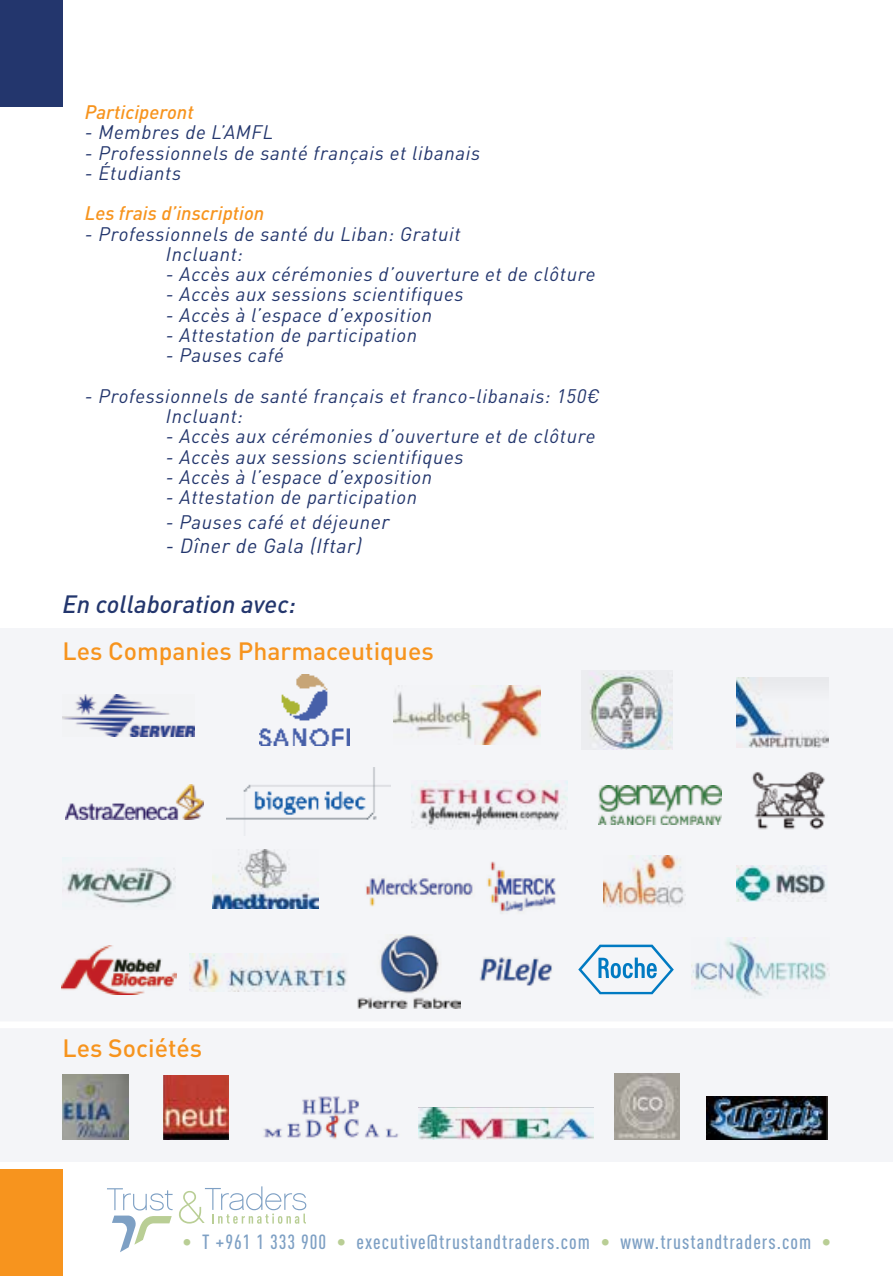
<style>
.page{position:relative;width:893px;height:1276px;background:#fff}
.page>*{position:absolute;margin:0;border:0;box-sizing:border-box;transform-origin:0 0}
.t1{font:500 24.75px "DIN";color:#f7941e}
.t2{font:italic 500 24.75px "DIN";color:#23366d}
.t3{font:500 20.25px "DIN Cond";letter-spacing:.05em;color:#7ea0c4}
.t4{font:italic 20.25px "DIN";letter-spacing:.03em;color:#23366d}
.t5{font:italic 19.35px/20.2px "DIN";letter-spacing:.03em;color:#23366d}
.t6{font:italic 500 19.35px "DIN";color:#f7941e}
.s1{font-size:20.25px}
.s2{color:#b9ce95}
</style>
<div class="page">
<div style="left:0;top:628px;width:893px;height:533px;background:#f4f5f8"></div>
<div style="left:0;top:0;width:62px;height:107px;background:#23366d"></div>
<div style="left:0;top:1169px;width:62px;height:107px;background:#f7941e"></div>
<svg style="left:107px;top:1188px;width:66px;height:64px"></svg>
<svg style="left:179px;top:1186px;width:127px;height:37px"></svg>
<img style="left:599px;top:785px;width:123px;height:39px">
<img style="left:62px;top:946px;width:114px;height:48px">
<img style="left:212px;top:849px;width:106px;height:59px">
<img style="left:751px;top:772px;width:74px;height:58px">
<img style="left:412px;top:780px;width:155px;height:49px">
<img style="left:63px;top:867px;width:112px;height:40px">
<img style="left:189px;top:953px;width:158px;height:38px">
<img style="left:479px;top:957px;width:73px;height:29px">
<img style="left:366px;top:861px;width:190px;height:51px">
<img style="left:737px;top:865px;width:90px;height:36px">
<svg style="left:578px;top:944px;width:96px;height:50px"></svg>
<img style="left:603px;top:856px;width:83px;height:51px">
<img style="left:357px;top:934px;width:104px;height:75px">
<img style="left:226px;top:768px;width:164px;height:52px">
<img style="left:736px;top:678px;width:92px;height:69px">
<img style="left:163px;top:1075px;width:65px;height:64px">
<img style="left:263px;top:1096px;width:136px;height:43px">
<img style="left:63px;top:1075px;width:65px;height:64px">
<img style="left:418px;top:1108px;width:175px;height:31px">
<img style="left:614px;top:1073px;width:66px;height:66px">
<svg style="left:661px;top:1096px;width:19px;height:43px"></svg>
<img style="left:706px;top:1096px;width:121px;height:43px">
<img style="left:63px;top:694px;width:131px;height:43px">
<img style="left:588px;top:671px;width:85px;height:78px">
<img style="left:260px;top:674px;width:89px;height:72px">
<img style="left:393px;top:686px;width:148px;height:59px">
<img style="left:66px;top:784px;width:137px;height:35px">
<div style="left:0;top:1021px;width:893px;height:7px;background:#fff"></div>
<img style="left:691px;top:937px;width:138px;height:61px">
<p class="t6" style="left:85px;top:100px;width:110px">Participeront</p>
<p class="t5" style="left:85px;top:122px;width:190px">- Membres de L’AMFL</p>
<p class="t5" style="left:85px;top:142px;width:397px">- Professionnels de santé français et libanais</p>
<p class="t5" style="left:85px;top:162px;width:98px">- Étudiants</p>
<p class="t6" style="left:85px;top:201px;width:181px">Les frais d’inscription</p>
<p class="t5" style="left:166px;top:223px;width:296px;text-indent:-81px">- Professionnels de santé du Liban: Gratuit<br>Incluant:</p>
<p class="t5" style="left:166px;top:264px;width:431px">- Accès aux cérémonies d’ouverture et de clôture</p>
<p class="t5" style="left:166px;top:284px;width:299px">- Accès aux sessions scientifiques</p>
<p class="t5" style="left:166px;top:304px;width:268px">- Accès à l’espace d’exposition</p>
<p class="t5" style="left:166px;top:324px;width:253px">- Attestation de participation</p>
<p class="t5" style="left:166px;top:345px;width:119px">- Pauses café</p>
<p class="t5" style="left:166px;top:385px;width:435px;text-indent:-81px">- Professionnels de santé français et franco-libanais: 150€<br>Incluant:</p>
<p class="t5" style="left:166px;top:426px;width:431px">- Accès aux cérémonies d’ouverture et de clôture</p>
<p class="t5" style="left:166px;top:446px;width:299px">- Accès aux sessions scientifiques</p>
<p class="t5" style="left:166px;top:466px;width:268px">- Accès à l’espace d’exposition</p>
<p class="t5" style="left:166px;top:486px;width:253px">- Attestation de participation</p>
<p class="t5" style="left:166px;top:511px;width:225px">- Pauses café et déjeun<span class="s1">er</span></p>
<p class="t4" style="left:166px;top:533px;width:197px">- Dîner de Gala (Iftar)</p>
<p class="t2" style="left:62px;top:588px;width:235px">En collaboration avec:</p>
<p class="t1" style="left:62px;top:635px;width:373px">Les Companies Pharmaceutiques</p>
<p class="t1" style="left:62px;top:1032px;width:141px">Les Sociétés</p>
<p class="t3" style="left:182px;top:1230px;width:650px"><span class="s2">•</span> T +961 1 333 900 <span class="s2">•</span> executive@trustandtraders.com <span class="s2">•</span> www.trustandtraders.com <span class="s2">•</span></p>
</div>
